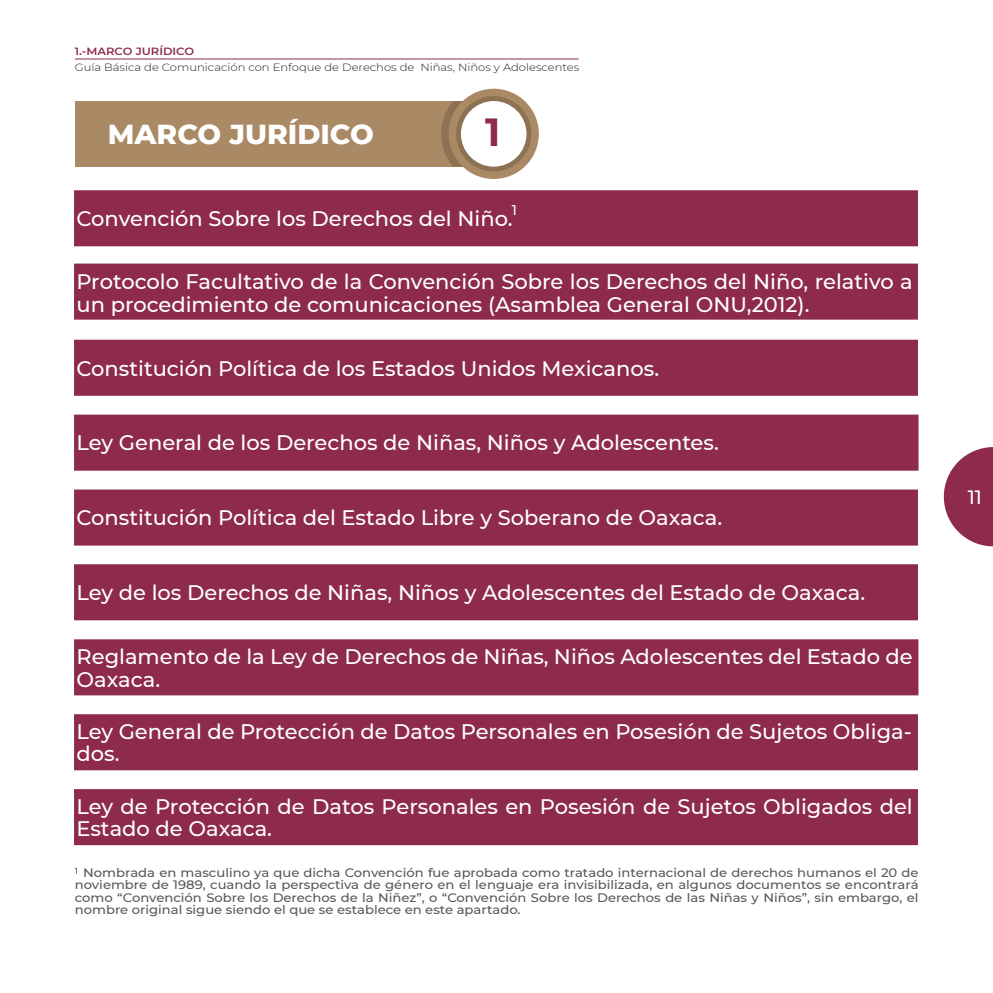
<style>
.page{position:relative;width:993px;height:993px;background:#fff}
.page>*{position:absolute;margin:0;border:0;box-sizing:border-box;transform-origin:0 0}
.t1{font:700 39.2px "Montserrat";color:#8d2a4d}
.t2{font:800 28px "Montserrat";color:#fff}
.t3{font:500 21px/22.8px "Montserrat";color:#fff}
.t4{font:500 19.25px "Montserrat";color:#fff}
.t5{font:500 14px "Montserrat";color:#fff}
.t6{font:500 12.25px/12.2px "Montserrat";color:#57585a;text-align:justify;scale:1.07 1}
.t7{font:300 10.5px "Montserrat";color:#231f20;scale:1.1 1}
.t8{font:600 10.5px "Montserrat";color:#8d2a4d;scale:1.1 1}
</style>
<div class="page">
<svg style="left:943px;top:447px;width:49px;height:99px"></svg>
<div style="left:74px;top:263px;width:843px;height:56px;background:#8d2a4d"></div>
<div style="left:74px;top:339px;width:843px;height:56px;background:#8d2a4d"></div>
<div style="left:74px;top:414px;width:844px;height:56px;background:#8d2a4d"></div>
<div style="left:74px;top:489px;width:843px;height:56px;background:#8d2a4d"></div>
<div style="left:74px;top:564px;width:843px;height:56px;background:#8d2a4d"></div>
<div style="left:74px;top:639px;width:844px;height:56px;background:#8d2a4d"></div>
<div style="left:74px;top:714px;width:843px;height:56px;background:#8d2a4d"></div>
<div style="left:74px;top:789px;width:843px;height:55px;background:#8d2a4d"></div>
<div style="left:74px;top:190px;width:843px;height:56px;background:#8d2a4d"></div>
<hr style="left:75px;top:59px;width:503px;height:1px;background:#8d2a4d">
<div style="left:75px;top:101px;width:421px;height:65px;background:#aa8965"></div>
<svg style="left:441px;top:101px;width:21px;height:65px"></svg>
<div style="left:449px;top:90px;width:89px;height:88px;background:#aa8965;border-radius:50%"></div>
<div style="left:448px;top:89px;width:90px;height:90px;border:2px solid #aa8965;border-radius:50%"></div>
<svg style="left:456px;top:96px;width:75px;height:75px"></svg>
<div style="left:461px;top:101px;width:65px;height:65px;background:#fff;border-radius:50%"></div>
<p class="t8" style="left:75px;top:44px;width:110px">1.-MARCO JURÍDICO</p>
<p class="t7" style="left:75px;top:60px;width:460px">Guía Básica de Comunicación con Enfoque de Derechos de Niñas, Niños y Adolescentes</p>
<h2 class="t2" style="left:108px;top:114px;width:267px">MARCO JURÍDICO</h2>
<h1 class="t1" style="left:485px;top:104px;width:17px">1</h1>
<p class="t3" style="left:76px;top:206px;width:437px">Convención Sobre los Derechos del Niño.</p>
<p class="t5" style="left:511px;top:200px;width:7px">1</p>
<p class="t3" style="left:76px;top:269px;width:837px">Protocolo Facultativo de la Convención Sobre los Derechos del Niño, relativo a un procedimiento de comunicaciones (Asamblea General ONU,2012).</p>
<p class="t3" style="left:76px;top:356px;width:584px">Constitución Política de los Estados Unidos Mexicanos.</p>
<p class="t3" style="left:76px;top:430px;width:643px">Ley General de los Derechos de Niñas, Niños y Adolescentes.</p>
<p class="t3" style="left:76px;top:505px;width:647px">Constitución Política del Estado Libre y Soberano de Oaxaca.</p>
<p class="t3" style="left:76px;top:580px;width:789px">Ley de los Derechos de Niñas, Niños y Adolescentes del Estado de Oaxaca.</p>
<p class="t3" style="left:76px;top:644px;width:837px">Reglamento de la Ley de Derechos de Niñas, Niños Adolescentes del Estado de<br>Oaxaca.</p>
<p class="t3" style="left:76px;top:718px;width:836px">Ley General de Protección de Datos Personales en Posesión de Sujetos Obliga&shy;dos.</p>
<p class="t3" style="left:76px;top:793px;width:837px">Ley de Protección de Datos Personales en Posesión de Sujetos Obligados del<br>Estado de Oaxaca.</p>
<p class="t6" style="left:75px;top:865px;width:789px;text-indent:8px">Nombrada en masculino ya que dicha Convención fue aprobada como tratado internacional de derechos humanos el 20 de noviembre de 1989, cuando la perspectiva de género en el lenguaje era invisibilizada, en algunos documentos se encontrará como “Convención Sobre los Derechos de la Niñez”, o “Convención Sobre los Derechos de las Niñas y Niños”, sin embargo, el nombre original sigue siendo el que se establece en este apartado.</p>
<p class="t4" style="left:967px;top:483px;width:16px">11</p>
</div>
